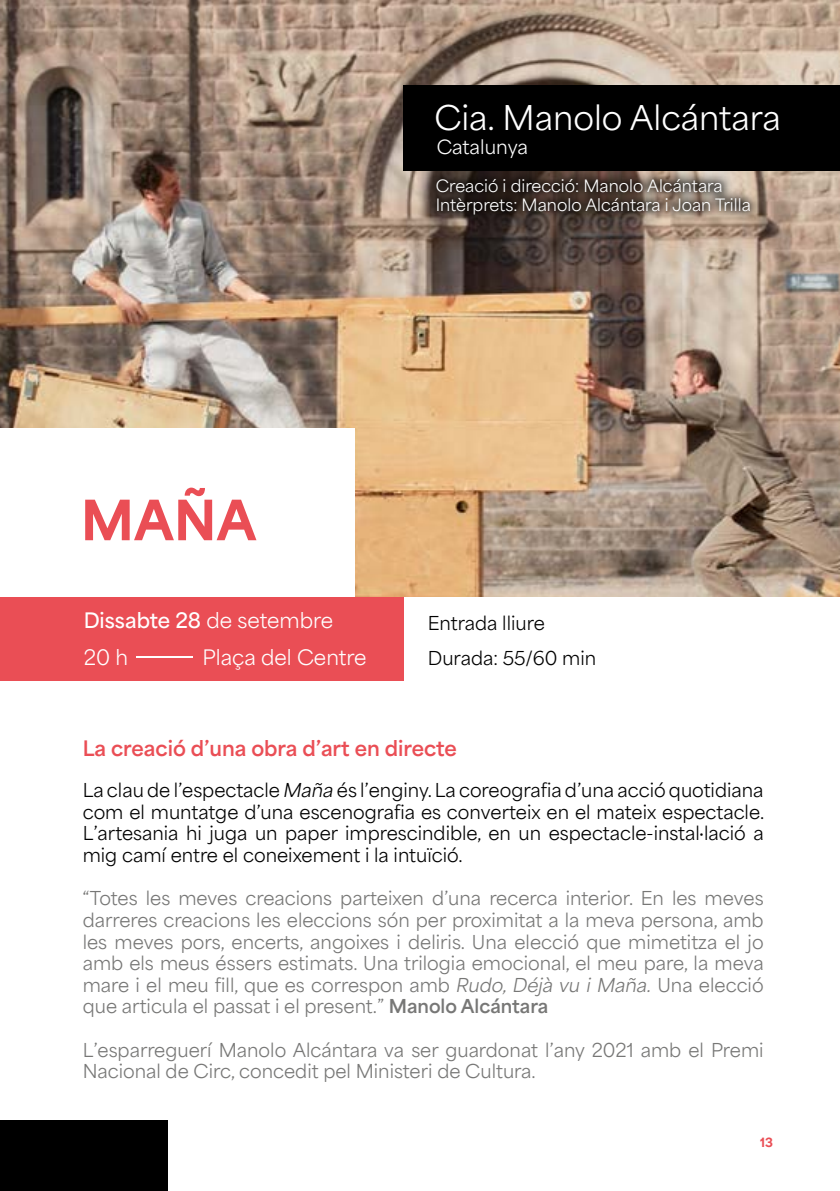
<style>
.page{position:relative;width:840px;height:1191px;background:#fff}
.page>*{position:absolute;margin:0;border:0;box-sizing:border-box;transform-origin:0 0}
.t1{font:800 52px "Area Normal";color:#ea4e55}
.t2{font:32px "Area Normal";color:#fff}
.t3{font:20px/37px "Area Normal";color:#fff}
.t4{font:700 20px "Area Normal";color:#ea4e55}
.t5{font:18.4px "Area Normal";color:#fff}
.t6{font:18px/21.6px "Area Normal";color:#777776;text-align:justify}
.t7{font:18px/21.6px "Area Normal";color:#000;text-align:justify}
.t8{font:16px/19.2px "Area Normal";color:#fff}
.t9{font:800 12px "Area Normal";color:#ea4e55}
.s1{font-weight:600}
.s2{font-style:italic}
.s3{font-weight:700}
</style>
<div class="page">
<img style="left:0;top:0;width:839px;height:597px">
<div style="left:403px;top:85px;width:436px;height:85px;background:#000"></div>
<div style="left:0;top:428px;width:354px;height:170px;background:#fff"></div>
<div style="left:0;top:597px;width:403px;height:83px;background:#ea4e55"></div>
<div style="left:0;top:1120px;width:167px;height:71px;background:#000"></div>
<div style="left:426px;top:168px;width:333px;height:58px;background:#000;opacity:.91"></div>
<hr style="left:136px;top:656px;width:56px;height:2px;background:#fff">
<h2 class="t2" style="left:434px;top:90px;width:347px">Cia. Manolo Alcántara</h2>
<p class="t5" style="left:436px;top:130px;width:93px">Catalunya</p>
<p class="t8" style="left:435px;top:175px;width:316px">Creació i direcció: Manolo Alcántara<br>Intèrprets: Manolo Alcántara i Joan Trilla</p>
<h1 class="t1" style="left:81px;top:473px;width:177px">MAÑA</h1>
<p class="t3" style="left:84px;top:599px;width:251px"><span class="s1">Dissabte 28</span> de setembre<br>20 h</p>
<p class="t3" style="left:202px;top:636px;width:165px">Plaça del Centre</p>
<p class="t7" style="left:427px;top:603px;width:170px;line-height:35.4px">Entrada lliure<br>Durada: 55/60 min</p>
<p class="t4" style="left:83px;top:731px;width:375px">La creació d’una obra d’art en directe</p>
<p class="t7" style="left:83px;top:777px;width:682px">La clau de l’espectacle <span class="s2">Maña</span> és l’enginy. La coreografia d’una acció quotidiana com el muntatge d’una escenografia es converteix en el mateix espectacle.<br>L’artesania hi juga un paper imprescindible, en un espectacle-instal·lació a mig camí entre el coneixement i la intuïció.</p>
<p class="t6" style="left:83px;top:885px;width:682px">“Totes les meves creacions parteixen d’una recerca interior. En les meves darreres creacions les eleccions són per proximitat a la meva persona, amb les meves pors, encerts, angoixes i deliris. Una elecció que mimetitza el jo amb els meus éssers estimats. Una trilogia emocional, el meu pare, la meva mare i el meu fill, que es correspon amb <span class="s2">Rudo, Déjà vu i Maña.</span> Una elecció que articula el passat i el present.” <span class="s3">Manolo Alcántara</span></p>
<p class="t6" style="left:83px;top:1036px;width:682px">L’esparreguerí Manolo Alcántara va ser guardonat l’any 2021 amb el Premi<br>Nacional de Circ, concedit pel Ministeri de Cultura.</p>
<p class="t9" style="left:759px;top:1132px;width:14px">13</p>
</div>
